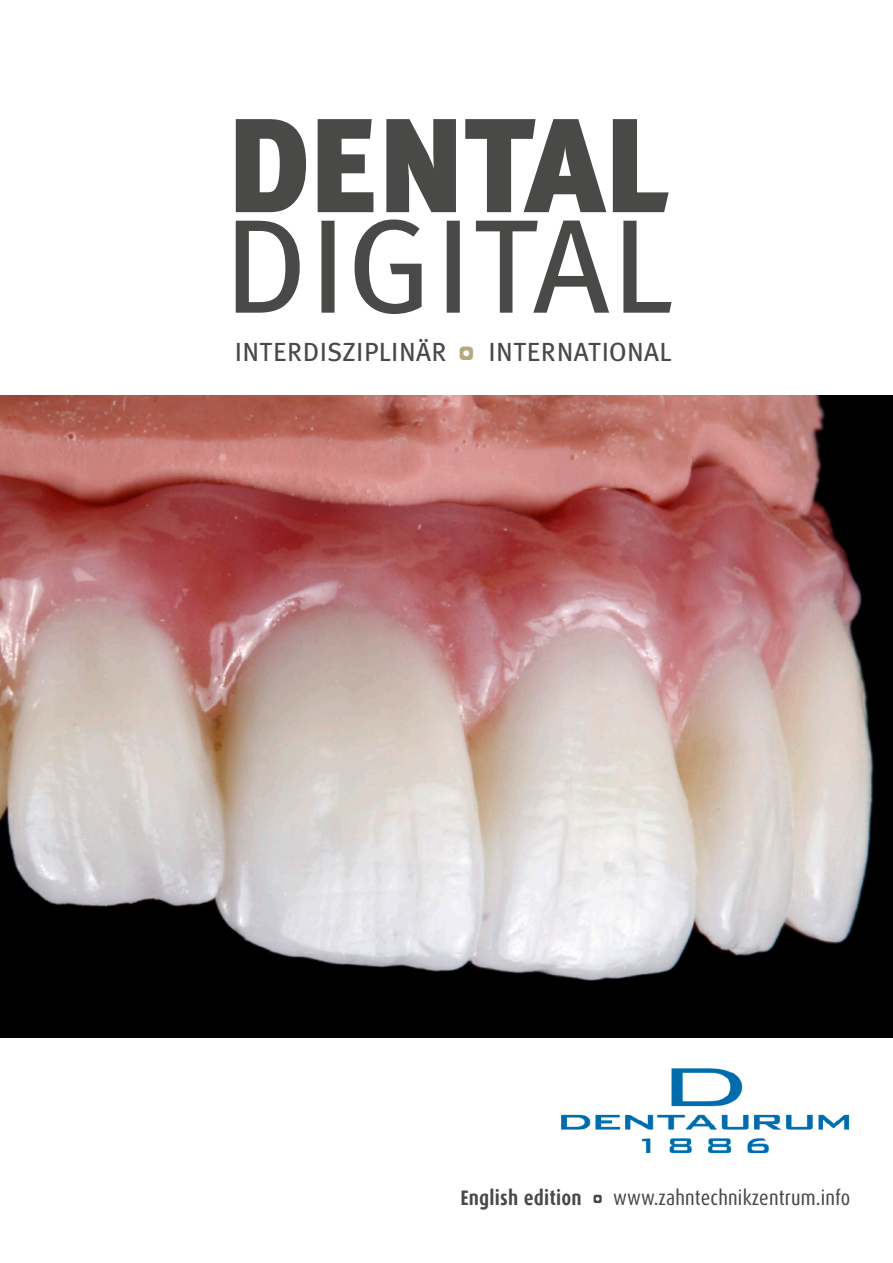
<style>
.page{position:relative;width:893px;height:1263px;background:#fff}
.page>*{position:absolute;margin:0;border:0;box-sizing:border-box;transform-origin:0 0}
.t1{font:26.25px "Meta Plus";letter-spacing:.015em;color:#494948}
.t2{font:21px "Dax Condensed";letter-spacing:.01em;color:#494948}
.t3{font:700 21px "Dax Condensed";letter-spacing:.01em;color:#494948}
.s1{font-family:"Click Bits Icon Pods";font-size:19.5px;color:#b5a97f}
</style>
<div class="page">
<img style="left:0;top:395px;width:893px;height:642px">
<svg style="left:236px;top:219px;width:435px;height:95px"></svg>
<svg style="left:236px;top:119px;width:433px;height:93px"></svg>
<svg style="left:593px;top:1195px;width:9px;height:8px"></svg>
<img style="left:562px;top:1069px;width:286px;height:84px">
<p class="t1" style="left:235px;top:337px;width:438px">INTERDISZIPLINÄR <span class="s1">W</span> INTERNATIONAL</p>
<p class="t3" style="left:460px;top:1186px;width:123px">English edition</p>
<p class="t2" style="left:613px;top:1186px;width:239px">www.zahntechnikzentrum.info</p>
</div>
